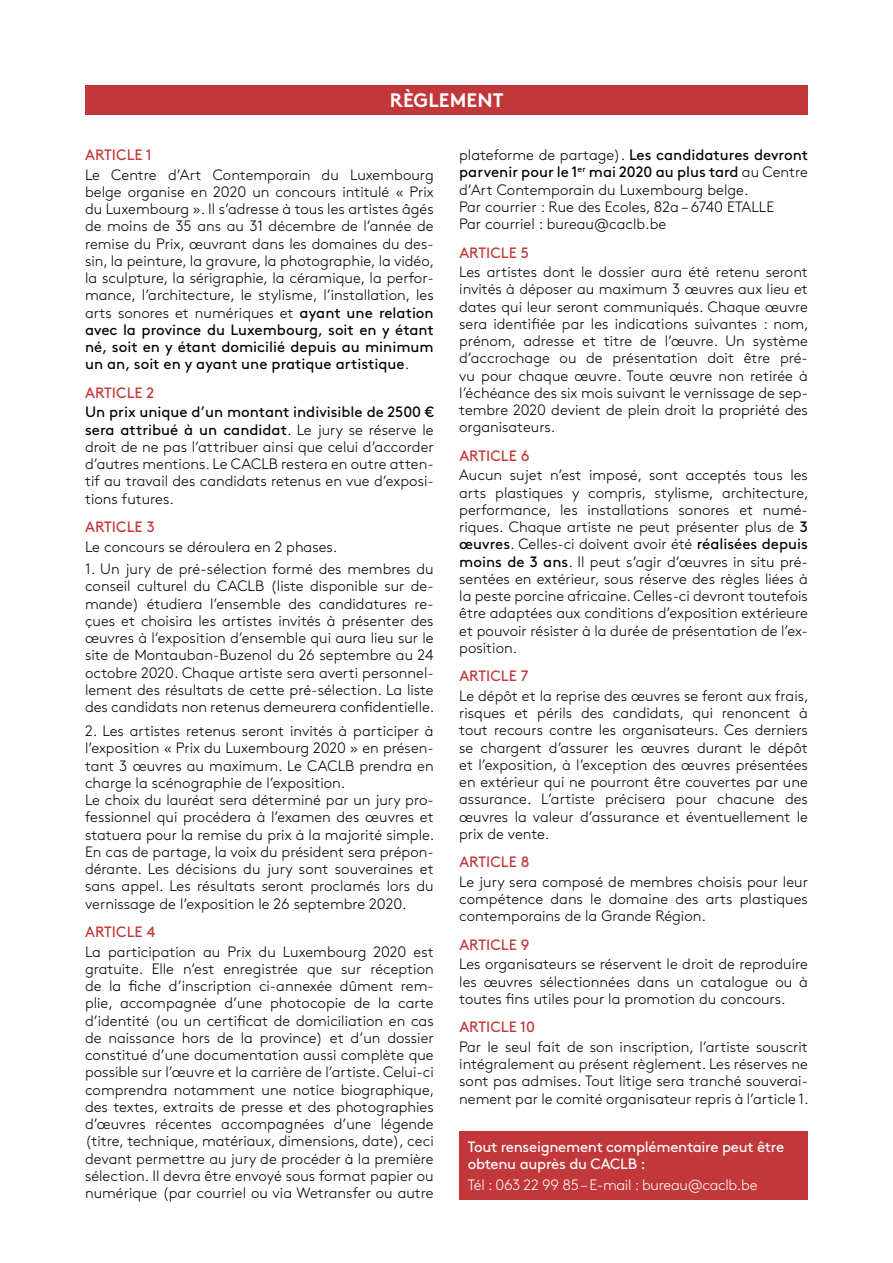
<style>
.page{position:relative;width:893px;height:1263px;background:#fff}
.page>*{position:absolute;margin:0;border:0;box-sizing:border-box;transform-origin:0 0}
.t1{font:700 19.5px "Brown";letter-spacing:.005em;color:#fff}
.t2{font:300 15px/17.2px "Brown";color:#000;text-align:justify}
.t3{font:15px "Brown";letter-spacing:.005em;color:#c23739}
.t4{font:15px/16.5px "Brown";letter-spacing:-.02em;color:#fff}
.t5{font:300 15px "Brown";letter-spacing:-.02em;color:#fff}
.s1{font-weight:400}
</style>
<div class="page">
<div style="left:85px;top:85px;width:723px;height:30px;background:#c23739"></div>
<div style="left:459px;top:1131px;width:349px;height:68px;background:#c23739"></div>
<h1 class="t1" style="left:390px;top:84px;width:115px">RÈGLEMENT</h1>
<p class="t3" style="left:85px;top:143px;width:68px">Article 1</p>
<p class="t2" style="left:85px;top:165px;width:351px">Le Centre d’Art Contemporain du Luxembourg belge organise en 2020 un concours intitulé « Prix du Luxembourg ». Il s’adresse à tous les artistes âgés de moins de 35 ans au 31 décembre de l’année de remise du Prix, œuvrant dans les domaines du des&shy;sin, la peinture, la gravure, la photographie, la vidéo, la sculpture, la sérigraphie, la céramique, la perfor&shy;mance, l’architecture, le stylisme, l’installation, les arts sonores et numériques et <span class="s1">ayant une relation avec la province du Luxembourg, soit en y étant né, soit en y étant domicilié depuis au minimum un an, soit en y ayant une pratique artistique</span>.</p>
<p class="t3" style="left:85px;top:381px;width:71px">Article 2</p>
<p class="t2" style="left:85px;top:402px;width:350px"><span class="s1">Un prix unique d’un montant indivisible de 2500 € sera attribué à un candidat</span>. Le jury se réserve le droit de ne pas l’attribuer ainsi que celui d’accorder d’autres mentions. Le CACLB restera en outre atten&shy;tif au travail des candidats retenus en vue d’exposi&shy;tions futures.</p>
<p class="t3" style="left:85px;top:515px;width:71px">Article 3</p>
<p class="t2" style="left:85px;top:537px;width:254px">Le concours se déroulera en 2 phases.</p>
<p class="t2" style="left:85px;top:559px;width:351px">1. Un jury de pré-sélection formé des membres du conseil culturel du CACLB (liste disponible sur de&shy;mande) étudiera l’ensemble des candidatures re&shy;çues et choisira les artistes invités à présenter des œuvres à l’exposition d’ensemble qui aura lieu sur le site de Montauban-Buzenol du 26 septembre au 24 octobre 2020. Chaque artiste sera averti personnel&shy;lement des résultats de cette pré-sélection. La liste des candidats non retenus demeurera confidentielle.</p>
<p class="t2" style="left:85px;top:721px;width:351px;text-align:left">2. Les artistes retenus seront invités à participer à l’exposition « Prix du Luxembourg 2020 » en présen&shy;tant 3 œuvres au maximum. Le CACLB prendra en charge la scénographie de l’exposition.<br>Le choix du lauréat sera déterminé par un jury pro&shy;fessionnel qui procédera à l’examen des œuvres et statuera pour la remise du prix à la majorité simple.<br>En cas de partage, la voix du président sera prépon&shy;dérante. Les décisions du jury sont souveraines et sans appel. Les résultats seront proclamés lors du vernissage de l’exposition le 26 septembre 2020.</p>
<p class="t3" style="left:85px;top:920px;width:72px">Article 4</p>
<p class="t2" style="left:85px;top:942px;width:351px">La participation au Prix du Luxembourg 2020 est gratuite. Elle n’est enregistrée que sur réception de la fiche d’inscription ci-annexée dûment rem&shy;plie, accompagnée d’une photocopie de la carte d’identité (ou un certificat de domiciliation en cas de naissance hors de la province) et d’un dossier constitué d’une documentation aussi complète que possible sur l’œuvre et la carrière de l’artiste. Celui-ci comprendra notamment une notice biographique, des textes, extraits de presse et des photographies d’œuvres récentes accompagnées d’une légende (titre, technique, matériaux, dimensions, date), ceci devant permettre au jury de procéder à la première sélection. Il devra être envoyé sous format papier ou numérique (par courriel ou via Wetransfer ou autre</p>
<p class="t2" style="left:459px;top:145px;width:350px;text-align:left">plateforme de partage). <span class="s1">Les candidatures devront parvenir pour le 1</span><sup>er</sup> <span class="s1">mai 2020 au plus tard</span> au Centre d’Art Contemporain du Luxembourg belge.<br>Par courrier : Rue des Ecoles, 82a – 6740 ETALLE<br>Par courriel : bureau@caclb.be</p>
<p class="t3" style="left:459px;top:241px;width:71px">Article 5</p>
<p class="t2" style="left:459px;top:262px;width:351px">Les artistes dont le dossier aura été retenu seront invités à déposer au maximum 3 œuvres aux lieu et dates qui leur seront communiqués. Chaque œuvre sera identifiée par les indications suivantes : nom, prénom, adresse et titre de l’œuvre. Un système d’accrochage ou de présentation doit être pré&shy;vu pour chaque œuvre. Toute œuvre non retirée à l’échéance des six mois suivant le vernissage de sep&shy;tembre 2020 devient de plein droit la propriété des organisateurs.</p>
<p class="t3" style="left:459px;top:444px;width:72px">Article 6</p>
<p class="t2" style="left:459px;top:465px;width:351px">Aucun sujet n’est imposé, sont acceptés tous les arts plastiques y compris, stylisme, architecture, performance, les installations sonores et numé&shy;riques. Chaque artiste ne peut présenter plus de <span class="s1">3 œuvres</span>. Celles-ci doivent avoir été <span class="s1">réalisées depuis moins de 3 ans</span>. Il peut s’agir d’œuvres in situ pré&shy;sentées en extérieur, sous réserve des règles liées à la peste porcine africaine. Celles-ci devront toutefois être adaptées aux conditions d’exposition extérieure et pouvoir résister à la durée de présentation de l’ex&shy;position.</p>
<p class="t3" style="left:459px;top:665px;width:71px">Article 7</p>
<p class="t2" style="left:459px;top:686px;width:351px">Le dépôt et la reprise des œuvres se feront aux frais, risques et périls des candidats, qui renoncent à tout recours contre les organisateurs. Ces derniers se chargent d’assurer les œuvres durant le dépôt et l’exposition, à l’exception des œuvres présentées en extérieur qui ne pourront être couvertes par une assurance. L’artiste précisera pour chacune des œuvres la valeur d’assurance et éventuellement le prix de vente.</p>
<p class="t3" style="left:459px;top:851px;width:72px">Article 8</p>
<p class="t2" style="left:459px;top:872px;width:350px">Le jury sera composé de membres choisis pour leur compétence dans le domaine des arts plastiques contemporains de la Grande Région.</p>
<p class="t3" style="left:459px;top:933px;width:72px">Article 9</p>
<p class="t2" style="left:459px;top:954px;width:350px">Les organisateurs se réservent le droit de reproduire les œuvres sélectionnées dans un catalogue ou à toutes fins utiles pour la promotion du concours.</p>
<p class="t3" style="left:459px;top:1016px;width:77px">Article 10</p>
<p class="t2" style="left:459px;top:1037px;width:351px">Par le seul fait de son inscription, l’artiste souscrit intégralement au présent règlement. Les réserves ne sont pas admises. Tout litige sera tranché souverai&shy;nement par le comité organisateur repris à l’article 1.</p>
<p class="t4" style="left:468px;top:1137px;width:318px">Tout renseignement complémentaire peut être obtenu auprès du CACLB :</p>
<p class="t5" style="left:468px;top:1173px;width:291px">Tél : 063 22 99 85 – E-mail : bureau@caclb.be</p>
</div>
